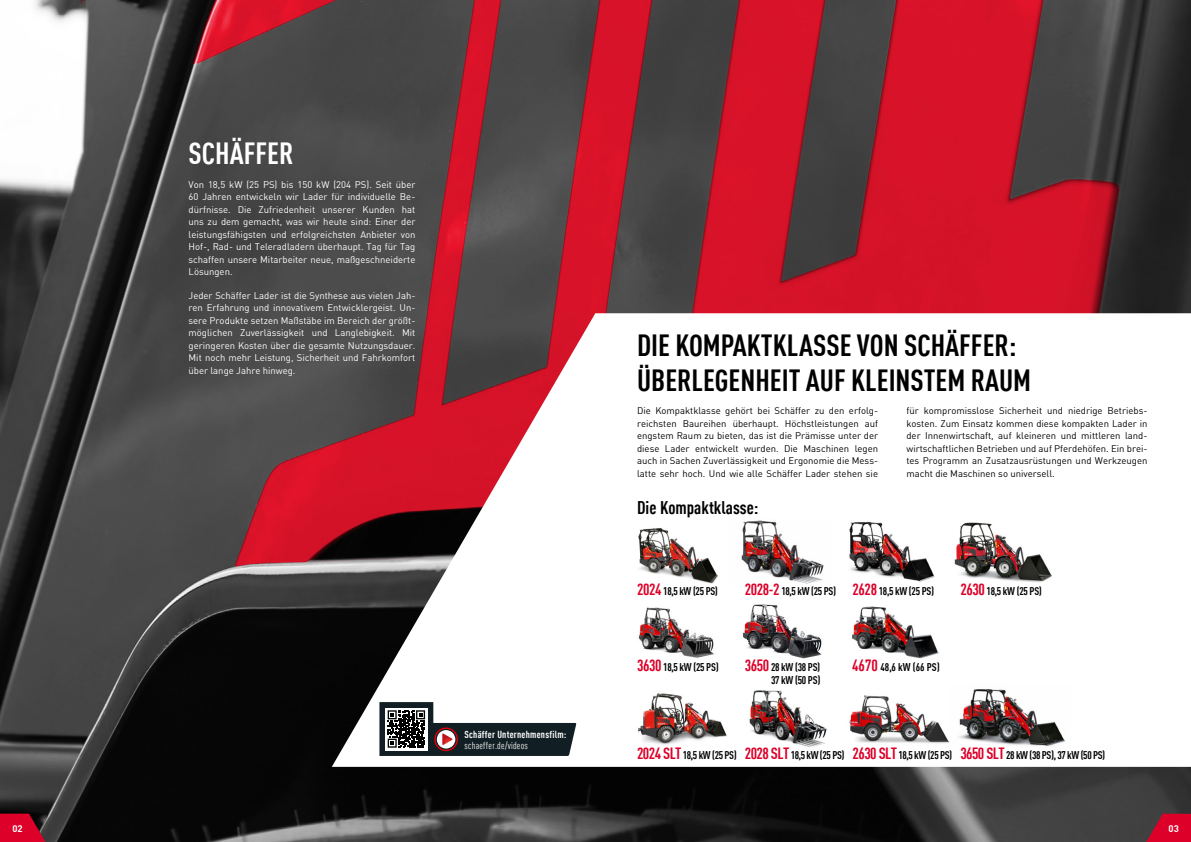
<style>
.page{position:relative;width:1191px;height:842px;background:#fff}
.page>*{position:absolute;margin:0;border:0;box-sizing:border-box;transform-origin:0 0}
.t1{font:700 condensed 30px/34.5px "DIN Offc Pro";color:#000}
.t2{font:700 condensed 30px "DIN Offc Pro";color:#fff}
.t3{font:700 condensed 18px "DIN Offc Pro";color:#000}
.t4{font:700 condensed 11px "DIN Offc Pro";letter-spacing:-.03em;color:#000}
.t5{font:700 condensed 10px "DIN Offc Pro";letter-spacing:.025em;color:#fff}
.t6{font:condensed 10px "DIN Offc Pro";letter-spacing:.025em;color:#fff}
.t7{font:9.5px/12.5px "DIN Offc Pro";color:#fff;text-align:justify}
.t8{font:9.5px/12.5px "DIN Offc Pro";color:#000;text-align:justify}
.t9{font:700 9.5px "DIN Offc Pro";color:#fff}
.s1{font-size:16px;color:#dd0029}
</style>
<div class="page">
<img style="left:0;top:0;width:1191px;height:842px">
<svg style="left:332px;top:313px;width:859px;height:454px"></svg>
<svg style="left:1146px;top:814px;width:45px;height:28px"></svg>
<svg style="left:0;top:814px;width:45px;height:28px"></svg>
<img style="left:625px;top:599px;width:101px;height:66px">
<img style="left:840px;top:686px;width:110px;height:64px">
<img style="left:734px;top:686px;width:101px;height:63px">
<img style="left:950px;top:684px;width:120px;height:74px">
<img style="left:634px;top:691px;width:99px;height:56px">
<img style="left:732px;top:599px;width:99px;height:63px">
<img style="left:842px;top:603px;width:101px;height:63px">
<img style="left:728px;top:520px;width:104px;height:63px">
<img style="left:628px;top:526px;width:93px;height:57px">
<img style="left:948px;top:519px;width:110px;height:65px">
<img style="left:844px;top:515px;width:95px;height:73px">
<svg style="left:367px;top:702px;width:214px;height:54px"></svg>
<h1 class="t2" style="left:189px;top:131px;width:106px">SCHÄFFER</h1>
<p class="t7" style="left:189px;top:177px;width:228px">Von 18,5 kW (25 PS) bis 150 kW (204 PS). Seit über 60 Jahren entwickeln wir Lader für individuelle Be&shy;dürfnisse. Die Zufriedenheit unserer Kunden hat uns zu dem gemacht, was wir heute sind: Einer der leistungsfähigsten und erfolgreichsten Anbieter von Hof-, Rad- und Teleradladern überhaupt. Tag für Tag schaffen unsere Mitarbeiter neue, maßgeschneiderte Lösungen.</p>
<p class="t7" style="left:189px;top:289px;width:228px">Jeder Schäffer Lader ist die Synthese aus vielen Jah&shy;ren Erfahrung und innovativem Entwicklergeist. Un&shy;sere Produkte setzen Maßstäbe im Bereich der größt&shy;möglichen Zuverlässigkeit und Langlebigkeit. Mit geringeren Kosten über die gesamte Nutzungsdauer.<br>Mit noch mehr Leistung, Sicherheit und Fahrkomfort über lange Jahre hinweg.</p>
<p class="t5" style="left:464px;top:727px;width:103px">Schäffer Unternehmensfilm:</p>
<p class="t6" style="left:464px;top:738px;width:65px">schaeffer.de/videos</p>
<h1 class="t1" style="left:637px;top:326px;width:396px">DIE KOMPAKTKLASSE VON SCHÄFFER:<br>ÜBERLEGENHEIT AUF KLEINSTEM RAUM</h1>
<p class="t8" style="left:637px;top:404px;width:242px">Die Kompaktklasse gehört bei Schäffer zu den erfolg&shy;reichsten Baureihen überhaupt. Höchstleistungen auf engstem Raum zu bieten, das ist die Prämisse unter der diese Lader entwickelt wurden. Die Maschinen legen auch in Sachen Zuverlässigkeit und Ergonomie die Mess&shy;latte sehr hoch. Und wie alle Schäffer Lader stehen sie</p>
<p class="t8" style="left:906px;top:404px;width:242px">für kompromisslose Sicherheit und niedrige Betriebs&shy;kosten. Zum Einsatz kommen diese kompakten Lader in der Innenwirtschaft, auf kleineren und mittleren land&shy;wirtschaftlichen Betrieben und auf Pferdehöfen. Ein brei&shy;tes Programm an Zusatzausrüstungen und Werkzeugen macht die Maschinen so universell.</p>
<h2 class="t3" style="left:637px;top:494px;width:123px">Die Kompaktklasse:</h2>
<p class="t4" style="left:637px;top:582px;width:82px"><span class="s1">2024</span> 18,5 kW (25 PS)</p>
<p class="t4" style="left:745px;top:582px;width:191px"><span class="s1">2028-2</span> 18,5 kW (25 PS) <span class="s1">2628</span> 18,5 kW (25 PS)</p>
<p class="t4" style="left:960px;top:582px;width:83px"><span class="s1">2630</span> 18,5 kW (25 PS)</p>
<p class="t4" style="left:637px;top:659px;width:83px"><span class="s1">3630</span> 18,5 kW (25 PS)</p>
<p class="t4" style="left:745px;top:659px;width:77px"><span class="s1">3650</span> 28 kW (38 PS)</p>
<p class="t4" style="left:852px;top:659px;width:89px"><span class="s1">4670</span> 48,6 kW (66 PS)</p>
<p class="t4" style="left:771px;top:672px;width:51px">37 kW (50 PS)</p>
<p class="t4" style="left:637px;top:747px;width:470px"><span class="s1">2024 SLT</span> 18,5 kW (25 PS) <span class="s1">2028 SLT</span> 18,5 kW (25 PS) <span class="s1">2630 SLT</span> 18,5 kW (25 PS) <span class="s1">3650 SLT</span> 28 kW (38 PS), 37 kW (50 PS)</p>
<p class="t9" style="left:12px;top:821px;width:12px">02</p>
<p class="t9" style="left:1168px;top:821px;width:12px">03</p>
</div>
